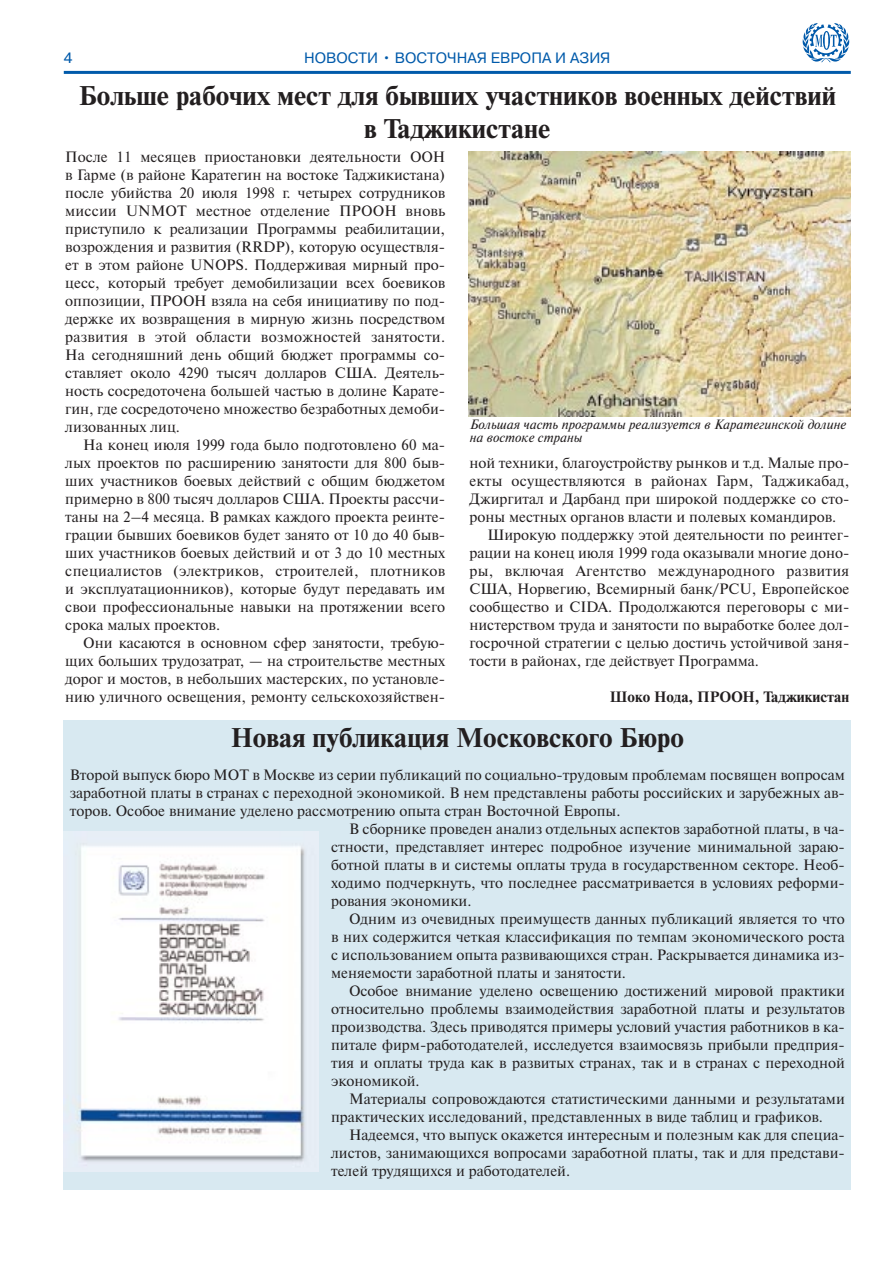
<style>
.page{position:relative;width:893px;height:1262px;background:#fff}
.page>*{position:absolute;margin:0;border:0;box-sizing:border-box;transform-origin:0 0}
.t1{font:700 27px/32.4px "Newton C";color:#231f20;text-align:center}
.t2{font:15px/18px "Newton C";color:#231f20;text-align:justify}
.t3{font:15px "Newton C";letter-spacing:.02em;color:#231f20}
.t4{font:15px "Pragmatica C";color:#015aaa}
.t5{font:700 15px "Newton C";color:#231f20}
.t6{font:italic 13.5px/13.5px "Newton C";color:#231f20}
</style>
<div class="page">
<div style="left:64px;top:720px;width:786px;height:469px;background:#d8e9f1"></div>
<svg style="left:802px;top:23px;width:47px;height:40px"></svg>
<hr style="left:64px;top:71px;width:786px;height:3px;background:#015aaa">
<img style="left:468px;top:152px;width:382px;height:265px">
<img style="left:64px;top:832px;width:255px;height:339px">
<p class="t4" style="left:64px;top:52px;width:10px">4</p>
<p class="t4" style="left:304px;top:52px;width:308px">НОВОСТИ • ВОСТОЧНАЯ ЕВРОПА И АЗИЯ</p>
<h1 class="t1" style="left:79px;top:83px;width:758px">Больше рабочих мест для бывших участников военных действий в Таджикистане</h1>
<p class="t2" style="left:65px;top:150px;width:381px">После 11 месяцев приостановки деятельности ООН в Гарме (в районе Каратегин на востоке Таджикистана) после убийства 20 июля 1998 г. четырех сотрудников миссии UNMOT местное отделение ПРООН вновь приступило к реализации Программы реабилитации, возрождения и развития (RRDP), которую осуществля&shy;ет в этом районе UNOPS. Поддерживая мирный про&shy;цесс, который требует демобилизации всех боевиков оппозиции, ПРООН взяла на себя инициативу по под&shy;держке их возвращения в мирную жизнь посредством развития в этой области возможностей занятости.<br>На сегодняшний день общий бюджет программы со&shy;ставляет около 4290 тысяч долларов США. Деятель&shy;ность сосредоточена большей частью в долине Карате&shy;гин, где сосредоточено множество безработных демоби&shy;лизованных лиц.</p>
<p class="t2" style="left:65px;top:438px;width:381px;text-indent:18px">На конец июля 1999 года было подготовлено 60 ма&shy;лых проектов по расширению занятости для 800 быв&shy;ших участников боевых действий с общим бюджетом примерно в 800 тысяч долларов США. Проекты рассчи&shy;таны на 2–4 месяца. В рамках каждого проекта реинте&shy;грации бывших боевиков будет занято от 10 до 40 быв&shy;ших участников боевых действий и от 3 до 10 местных специалистов (электриков, строителей, плотников и эксплуатационников), которые будут передавать им свои профессиональные навыки на протяжении всего срока малых проектов.</p>
<p class="t2" style="left:65px;top:636px;width:381px;text-indent:18px">Они касаются в основном сфер занятости, требую&shy;щих больших трудозатрат, — на строительстве местных дорог и мостов, в небольших мастерских, по установле&shy;нию уличного освещения, ремонту сельскохозяйствен-</p>
<p class="t6" style="left:469px;top:418px;width:378px">Большая часть программы реализуется в Каратегинской долине на востоке страны</p>
<p class="t2" style="left:469px;top:456px;width:381px">ной техники, благоустройству рынков и т.д. Малые про-</p>
<p class="t2" style="left:469px;top:474px;width:381px">екты осуществляются в районах Гарм, Таджикабад,</p>
<p class="t2" style="left:469px;top:492px;width:381px">Джиргитал и Дарбанд при широкой поддержке со сто-</p>
<p class="t2" style="left:469px;top:510px;width:368px">роны местных органов власти и полевых командиров.</p>
<p class="t2" style="left:487px;top:528px;width:363px">Широкую поддержку этой деятельности по реинтег-</p>
<p class="t2" style="left:469px;top:546px;width:381px">рации на конец июля 1999 года оказывали многие доно-</p>
<p class="t3" style="left:469px;top:566px;width:381px">ры, включая Агентство международного развития</p>
<p class="t2" style="left:469px;top:582px;width:381px">США, Норвегию, Всемирный банк/PCU, Европейское</p>
<p class="t2" style="left:469px;top:600px;width:381px">сообщество и CIDA. Продолжаются переговоры с ми-</p>
<p class="t2" style="left:469px;top:618px;width:381px">нистерством труда и занятости по выработке более дол-</p>
<p class="t2" style="left:469px;top:636px;width:381px">госрочной стратегии с целью достичь устойчивой заня-</p>
<p class="t2" style="left:469px;top:654px;width:291px">тости в районах, где действует Программа.</p>
<p class="t5" style="left:610px;top:691px;width:241px">Шоко Нода, ПРООН, Таджикистан</p>
<h1 class="t1" style="left:231px;top:724px;width:455px">Новая публикация Московского Бюро</h1>
<p class="t2" style="left:70px;top:767px;width:776px">Второй выпуск бюро МОТ в Москве из серии публикаций по социально-трудовым проблемам посвящен вопросам</p>
<p class="t2" style="left:70px;top:785px;width:776px">заработной платы в странах с переходной экономикой. В нем представлены работы российских и зарубежных ав-</p>
<p class="t2" style="left:70px;top:803px;width:552px">торов. Особое внимание уделено рассмотрению опыта стран Восточной Европы.</p>
<p class="t2" style="left:349px;top:821px;width:497px">В сборнике проведен анализ отдельных аспектов заработной платы, в ча-</p>
<p class="t2" style="left:331px;top:839px;width:515px">стности, представляет интерес подробное изучение минимальной зараю-</p>
<p class="t2" style="left:331px;top:857px;width:515px">ботной платы в и системы оплаты труда в государственном секторе. Необ-</p>
<p class="t2" style="left:331px;top:875px;width:515px">ходимо подчеркнуть, что последнее рассматривается в условиях реформи-</p>
<p class="t2" style="left:331px;top:893px;width:142px">рования экономики.</p>
<p class="t2" style="left:349px;top:911px;width:497px">Одним из очевидных преимуществ данных публикаций является то что</p>
<p class="t2" style="left:331px;top:929px;width:515px">в них содержится четкая классификация по темпам экономического роста</p>
<p class="t2" style="left:331px;top:947px;width:515px">с использованием опыта развивающихся стран. Раскрывается динамика из-</p>
<p class="t2" style="left:331px;top:965px;width:296px">меняемости заработной платы и занятости.</p>
<p class="t2" style="left:349px;top:983px;width:497px">Особое внимание уделено освещению достижений мировой практики</p>
<p class="t2" style="left:331px;top:1001px;width:515px">относительно проблемы взаимодействия заработной платы и результатов</p>
<p class="t2" style="left:331px;top:1019px;width:515px">производства. Здесь приводятся примеры условий участия работников в ка-</p>
<p class="t2" style="left:331px;top:1037px;width:515px">питале фирм-работодателей, исследуется взаимосвязь прибыли предприя-</p>
<p class="t2" style="left:331px;top:1055px;width:515px">тия и оплаты труда как в развитых странах, так и в странах с переходной</p>
<p class="t2" style="left:331px;top:1073px;width:90px">экономикой.</p>
<p class="t2" style="left:349px;top:1091px;width:497px">Материалы сопровождаются статистическими данными и результатами</p>
<p class="t2" style="left:331px;top:1109px;width:493px">практических исследований, представленных в виде таблиц и графиков.</p>
<p class="t2" style="left:349px;top:1127px;width:497px">Надеемся, что выпуск окажется интересным и полезным как для специа-</p>
<p class="t2" style="left:331px;top:1145px;width:515px">листов, занимающихся вопросами заработной платы, так и для представи-</p>
<p class="t2" style="left:331px;top:1163px;width:241px">телей трудящихся и работодателей.</p>
</div>
